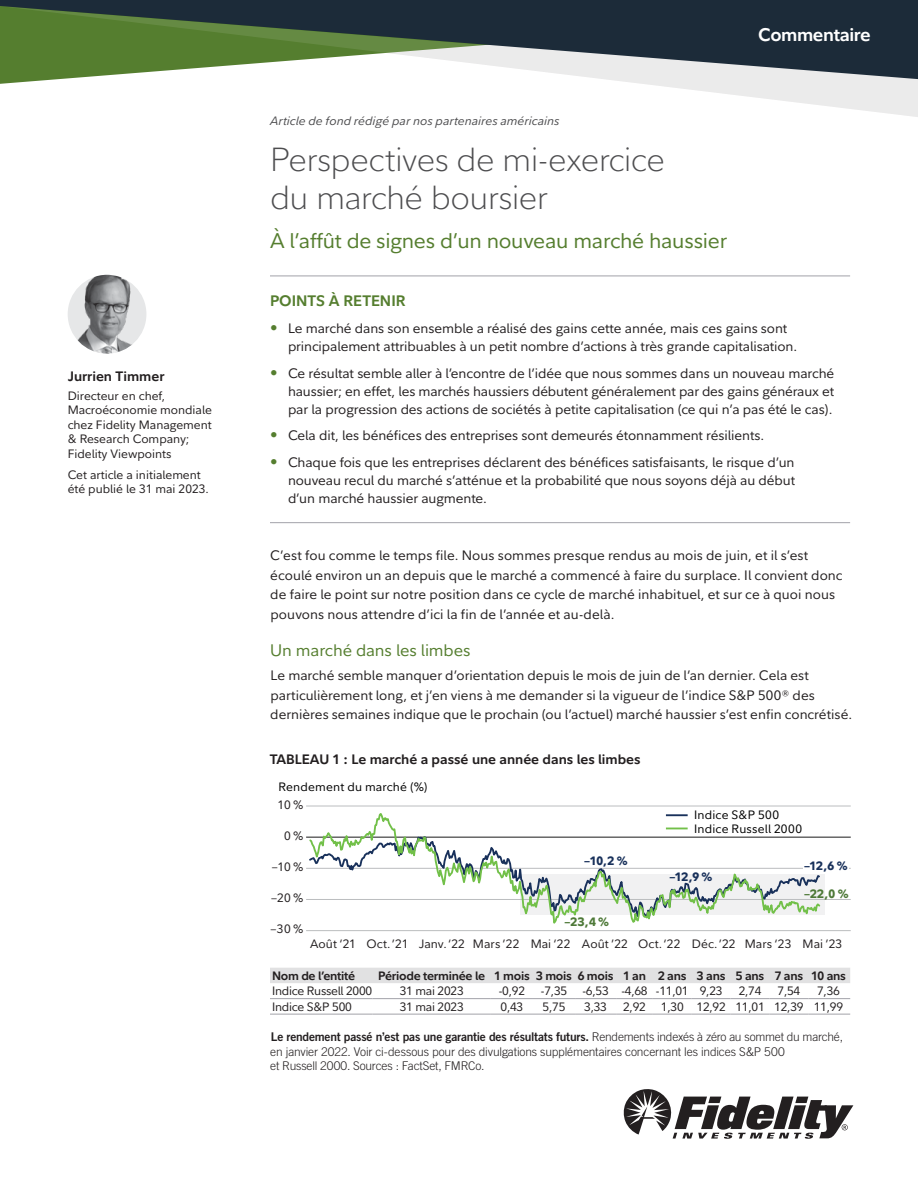
<style>
.page{position:relative;width:918px;height:1188px;background:#fff}
.page>*{position:absolute;margin:0;border:0;box-sizing:border-box;transform-origin:0 0}
.t1{font:300 33px/37.5px "Fidelity Sans";letter-spacing:-.02em;color:#4d4d4f}
.t2{font:21px "Fidelity Sans";letter-spacing:-.01em;color:#557e2f}
.t3{font:700 18px "Fidelity Sans";letter-spacing:-.02em;color:#fff}
.t4{font:16.5px "Fidelity Sans";letter-spacing:-.005em;color:#557e2f}
.t5{font:700 15px "Fidelity Sans";color:#557e2f}
.t6{font:13.5px/17.9px "Fidelity Sans";color:#231f20}
.t7{font:700 13.5px "Fidelity Sans";color:#231f20}
.t8{font:12px/14.4px "Fidelity Sans";color:#231f20}
.t9{font:300 12px/14.2px "Trade Gothic LT Std";letter-spacing:-.01em;color:#231f20}
.t10{font:12px "Trade Gothic LT Std Bd 2";letter-spacing:-.02em;color:#231f20}
.t11{font:12px "Fidelity Sans";letter-spacing:-.02em;color:#231f20}
.t12{font:700 12px "Fidelity Sans";letter-spacing:-.02em;color:#231f20}
.t13{font:12px/13.5px "Fidelity Sans";letter-spacing:.015em;color:#000}
.t14{font:italic 12px "Fidelity Sans";letter-spacing:.005em;color:#4d4d4f}
.t15{font:800 12px "Fidelity Sans";color:#19315b}
.t16{font:800 12px "Fidelity Sans";color:#4e7938}
.s1{font-size:15px;color:#557e2f}
.s2{font-family:"Trade Gothic LT Std";font-weight:300}
</style>
<div class="page">
<svg style="left:0;top:79px;width:918px;height:38px"></svg>
<svg style="left:0;top:0;width:918px;height:79px;background:#576a5d"></svg>
<svg style="left:623px;top:1089px;width:230px;height:50px"></svg>
<img style="left:68px;top:275px;width:78px;height:79px;border-radius:39px">
<hr style="left:270px;top:276px;width:580px;height:1px;background:#a2a2a9">
<hr style="left:270px;top:522px;width:580px;height:1px;background:#a2a2a9">
<hr style="left:306px;top:837px;width:544px;height:1px;background:#333">
<hr style="left:306px;top:806px;width:544px;height:1px;background:#bbbdbf">
<hr style="left:306px;top:868px;width:544px;height:1px;background:#bbbdbf">
<hr style="left:306px;top:899px;width:544px;height:1px;background:#bbbdbf">
<hr style="left:306px;top:930px;width:544px;height:1px;background:#bbbdbf">
<svg style="left:308px;top:813px;width:514px;height:111px"></svg>
<hr style="left:666px;top:814px;width:22px;height:2px;background:#19315b">
<svg style="left:666px;top:828px;width:22px;height:1px"></svg>
<div style="left:803px;top:866px;width:46px;height:6px;background:#fff"></div>
<div style="left:270px;top:968px;width:580px;height:15px;background:#e1e1e2"></div>
<hr style="left:270px;top:998px;width:103px;height:1px;background:#a2a2a9">
<hr style="left:373px;top:998px;width:118px;height:1px;background:#a2a2a9">
<hr style="left:491px;top:998px;width:42px;height:1px;background:#a2a2a9">
<hr style="left:533px;top:998px;width:42px;height:1px;background:#a2a2a9">
<hr style="left:575px;top:998px;width:41px;height:1px;background:#a2a2a9">
<hr style="left:616px;top:998px;width:37px;height:1px;background:#a2a2a9">
<hr style="left:653px;top:998px;width:39px;height:1px;background:#a2a2a9">
<hr style="left:692px;top:998px;width:39px;height:1px;background:#a2a2a9">
<hr style="left:731px;top:998px;width:38px;height:1px;background:#a2a2a9">
<hr style="left:770px;top:998px;width:38px;height:1px;background:#a2a2a9">
<hr style="left:808px;top:998px;width:42px;height:1px;background:#a2a2a9">
<hr style="left:270px;top:1014px;width:103px;height:1px;background:#a2a2a9">
<hr style="left:373px;top:1014px;width:118px;height:1px;background:#a2a2a9">
<hr style="left:491px;top:1014px;width:42px;height:1px;background:#a2a2a9">
<hr style="left:533px;top:1014px;width:42px;height:1px;background:#a2a2a9">
<hr style="left:575px;top:1014px;width:41px;height:1px;background:#a2a2a9">
<hr style="left:616px;top:1014px;width:37px;height:1px;background:#a2a2a9">
<hr style="left:653px;top:1014px;width:39px;height:1px;background:#a2a2a9">
<hr style="left:692px;top:1014px;width:39px;height:1px;background:#a2a2a9">
<hr style="left:731px;top:1014px;width:38px;height:1px;background:#a2a2a9">
<hr style="left:770px;top:1014px;width:38px;height:1px;background:#a2a2a9">
<hr style="left:808px;top:1014px;width:42px;height:1px;background:#a2a2a9">
<p class="t7" style="left:68px;top:367px;width:98px">Jurrien Timmer</p>
<p class="t8" style="left:68px;top:389px;width:146px">Directeur en chef,<br>Macroéconomie mondiale chez Fidelity Management &amp; Research Company;<br>Fidelity Viewpoints</p>
<p class="t8" style="left:68px;top:467px;width:143px">Cet article a initialement été publié le 31 mai 2023.</p>
<p class="t14" style="left:270px;top:113px;width:291px">Article de fond rédigé par nos partenaires américains</p>
<h1 class="t1" style="left:270px;top:141px;width:397px">Perspectives de mi-exercice du marché boursier</h1>
<h2 class="t2" style="left:270px;top:227px;width:459px">À l’affût de signes d’un nouveau marché haussier</h2>
<h3 class="t3" style="left:758px;top:23px;width:114px">Commentaire</h3>
<p class="t5" style="left:270px;top:291px;width:137px">POINTS À RETENIR</p>
<p class="t6" style="left:288px;top:319px;width:511px;text-indent:-18px"><span class="s1">•</span> Le marché dans son ensemble a réalisé des gains cette année, mais ces gains sont principalement attribuables à un petit nombre d’actions à très grande capitalisation.</p>
<p class="t6" style="left:288px;top:364px;width:548px;text-align:justify;text-indent:-18px"><span class="s1">•</span> Ce résultat semble aller à l’encontre de l’idée que nous sommes dans un nouveau marché haussier; en effet, les marchés haussiers débutent généralement par des gains généraux et par la progression des actions de sociétés à petite capitalisation (ce qui n’a pas été le cas).</p>
<p class="t6" style="left:270px;top:427px;width:496px"><span class="s1">•</span> Cela dit, les bénéfices des entreprises sont demeurés étonnamment résilients.</p>
<p class="t6" style="left:288px;top:453px;width:509px;text-align:justify;text-indent:-18px"><span class="s1">•</span> Chaque fois que les entreprises déclarent des bénéfices satisfaisants, le risque d’un nouveau recul du marché s’atténue et la probabilité que nous soyons déjà au début d’un marché haussier augmente.</p>
<p class="t6" style="left:270px;top:546px;width:574px;line-height:19.5px">C’est fou comme le temps file. Nous sommes presque rendus au mois de juin, et il s’est écoulé environ un an depuis que le marché a commencé à faire du surplace. Il convient donc de faire le point sur notre position dans ce cycle de marché inhabituel, et sur ce à quoi nous pouvons nous attendre d’ici la fin de l’année et au-delà.</p>
<p class="t4" style="left:270px;top:640px;width:202px">Un marché dans les limbes</p>
<p class="t6" style="left:270px;top:666px;width:583px;line-height:19.5px">Le marché semble manquer d’orientation depuis le mois de juin de l’an dernier. Cela est particulièrement long, et j’en viens à me demander si la vigueur de l’indice S&amp;P 500® des dernières semaines indique que le prochain (ou l’actuel) marché haussier s’est enfin concrétisé.</p>
<p class="t7" style="left:270px;top:750px;width:372px">TABLEAU 1 : Le marché a passé une année dans les limbes</p>
<p class="t13" style="left:278px;top:780px;width:151px">Rendement du marché (%)</p>
<p class="t8" style="left:277px;top:797px;width:27px">10 %</p>
<p class="t8" style="left:284px;top:829px;width:21px">0 %</p>
<p class="t8" style="left:272px;top:860px;width:33px">–10 %</p>
<p class="t8" style="left:271px;top:891px;width:34px">–20 %</p>
<p class="t8" style="left:271px;top:922px;width:34px">–30 %</p>
<p class="t15" style="left:584px;top:853px;width:45px">–10,2 %</p>
<p class="t16" style="left:565px;top:914px;width:46px">–23,4 %</p>
<p class="t13" style="left:694px;top:808px;width:110px">Indice S&amp;P 500<br>Indice Russell 2000</p>
<p class="t15" style="left:669px;top:869px;width:45px">–12,9 %</p>
<p class="t15" style="left:804px;top:858px;width:45px">–12,6 %</p>
<p class="t16" style="left:804px;top:886px;width:46px">–22,0 %</p>
<p class="t8" style="left:310px;top:936px;width:534px">Août ‘21 Oct. ’21 Janv. ‘22 Mars ’22 Mai ‘22 Août ’22 Oct. ‘22 Déc. ’22 Mars ‘23 Mai ’23</p>
<p class="t12" style="left:272px;top:968px;width:85px">Nom de l’entité</p>
<p class="t12" style="left:378px;top:968px;width:469px">Période terminée le 1 mois 3 mois 6 mois 1 an 2 ans 3 ans 5 ans 7 ans 10 ans</p>
<p class="t11" style="left:272px;top:983px;width:102px">Indice Russell 2000</p>
<p class="t11" style="left:400px;top:983px;width:66px">31 mai 2023</p>
<p class="t8" style="left:499px;top:984px;width:28px">-0,92</p>
<p class="t8" style="left:541px;top:984px;width:28px">-7,35</p>
<p class="t8" style="left:582px;top:984px;width:142px">-6,53 -4,68 -11,01 9,23</p>
<p class="t8" style="left:739px;top:984px;width:24px">2,74</p>
<p class="t8" style="left:778px;top:984px;width:24px">7,54</p>
<p class="t8" style="left:817px;top:984px;width:24px">7,36</p>
<p class="t11" style="left:272px;top:999px;width:81px">Indice S&amp;P 500</p>
<p class="t11" style="left:400px;top:999px;width:66px">31 mai 2023</p>
<p class="t8" style="left:501px;top:999px;width:24px">0,43</p>
<p class="t8" style="left:543px;top:999px;width:24px">5,75</p>
<p class="t8" style="left:584px;top:999px;width:24px">3,33</p>
<p class="t11" style="left:623px;top:999px;width:222px">2,92 1,30 12,92 11,01 12,39 11,99</p>
<p class="t10" style="left:271px;top:1030px;width:574px">Le rendement passé n’est pas une garantie des résultats futurs. <span class="s2">Rendements indexés à zéro au sommet du marché,</span></p>
<p class="t9" style="left:270px;top:1044px;width:516px">en janvier 2022. Voir ci-dessous pour des divulgations supplémentaires concernant les indices S&amp;P 500 et Russell 2000. Sources : FactSet, FMRCo.</p>
</div>
